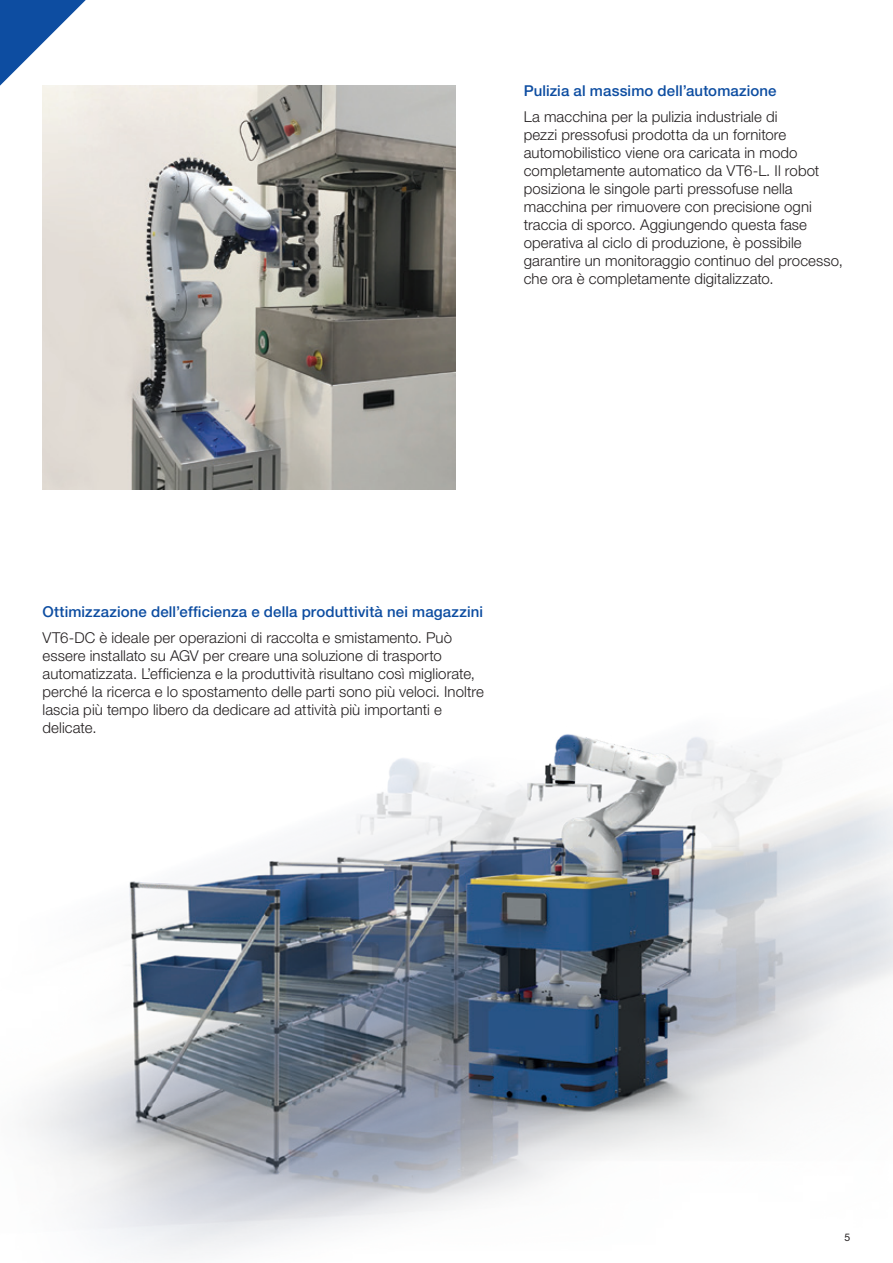
<style>
.page{position:relative;width:893px;height:1263px;background:#fff}
.page>*{position:absolute;margin:0;border:0;box-sizing:border-box;transform-origin:0 0}
.BODY_COPY{font:300 15px/18px "Helvetica Neue LT Pro";letter-spacing:.005em;color:#231f20}
.SUBHEADS_BLUE{font:500 15px "Helvetica Neue LT Pro";letter-spacing:.01em;color:#0d4da1}
.t1{font:10.5px "Helvetica Neue LT Pro";color:#231f20}
</style>
<div class="page">
<svg style="left:0;top:0;width:196px;height:490px"></svg>
<img style="left:26px;top:734px;width:867px;height:522px">
<img style="left:43px;top:85px;width:412px;height:404px">
<p class="SUBHEADS_BLUE" style="left:524px;top:81px;width:254px">Pulizia al massimo dell’automazione</p>
<p class="BODY_COPY" style="left:524px;top:108px;width:321px">La macchina per la pulizia industriale di<br>pezzi pressofusi prodotta da un fornitore automobilistico viene ora caricata in modo completamente automatico da VT6-L. Il robot posiziona le singole parti pressofuse nella macchina per rimuovere con precisione ogni traccia di sporco. Aggiungendo questa fase operativa al ciclo di produzione, è possibile garantire un monitoraggio continuo del processo, che ora è completamente digitalizzato.</p>
<p class="SUBHEADS_BLUE" style="left:43px;top:602px;width:442px">Ottimizzazione dell’efficienza e della produttività nei magazzini</p>
<p class="BODY_COPY" style="left:43px;top:628px;width:443px">VT6-DC è ideale per operazioni di raccolta e smistamento. Può essere installato su AGV per creare una soluzione di trasporto automatizzata. L’efficienza e la produttività risultano così migliorate, perché la ricerca e lo spostamento delle parti sono più veloci. Inoltre lascia più tempo libero da dedicare ad attività più importanti e delicate.</p>
<p class="t1" style="left:845px;top:1230px;width:7px">5</p>
</div>
